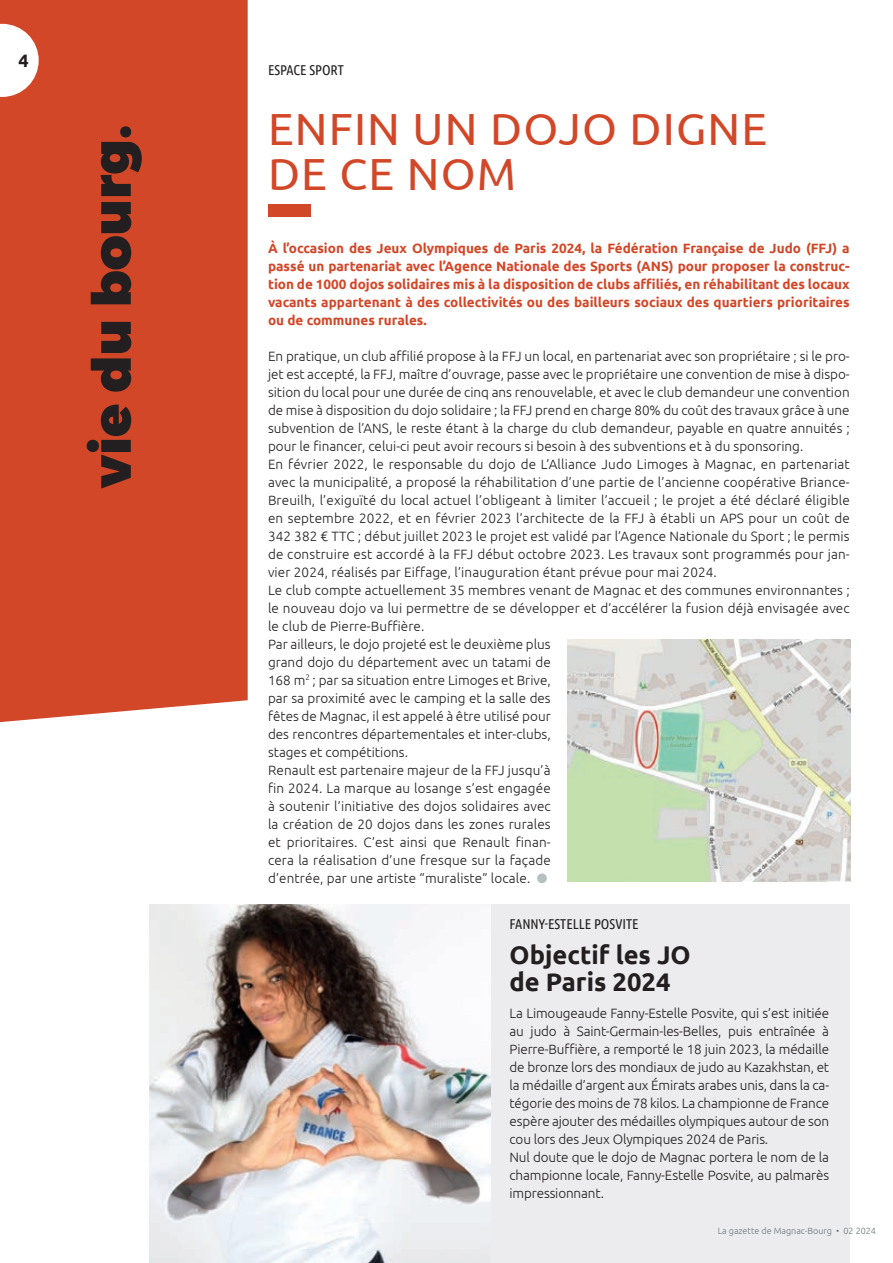
<style>
.page{position:relative;width:893px;height:1263px;background:#fff}
.page>*{position:absolute;margin:0;border:0;box-sizing:border-box;transform-origin:0 0}
.t1{font:900 54px "Montserrat";color:#231f20}
.t2{font:45px/45px "Ubuntu";letter-spacing:.025em;color:#d24727}
.t3{font:700 25.5px/27px "Ubuntu";color:#231f20}
.t4{font:700 18px "Ubuntu";color:#231f20}
.t5{font:14.25px "Ubuntu Condensed";color:#231f20}
.t6{font:300 13.5px/18px "Ubuntu";color:#231f20}
.t7{font:700 13.5px/18px "Ubuntu";color:#d24727;text-align:justify}
.t8{font:300 9px "Ubuntu";color:#6e757b}
.s1{color:#b7c0c1}
</style>
<div class="page">
<div style="left:0;top:0;width:248px;height:722px;background:#d24727"></div>
<svg style="left:0;top:24px;width:39px;height:73px"></svg>
<div style="left:187px;top:905px;width:663px;height:358px;background:#ececee"></div>
<div style="left:268px;top:204px;width:42px;height:13px;background:#d24727"></div>
<img style="left:149px;top:905px;width:342px;height:358px">
<img style="left:568px;top:639px;width:283px;height:243px">
<h3 class="t4" style="left:18px;top:49px;width:12px">4</h3>
<h1 class="t1" style="left:78px;top:488px;width:365px;rotate:-90deg">vie du bourg.</h1>
<p class="t5" style="left:268px;top:61px;width:77px">ESPACE SPORT</p>
<h2 class="t2" style="left:268px;top:105px;width:495px">ENFIN UN DOJO DIGNE<br>DE CE NOM</h2>
<p class="t7" style="left:268px;top:239px;width:583px">À l’occasion des Jeux Olympiques de Paris 2024, la Fédération Française de Judo (FFJ) a passé un partenariat avec l’Agence Nationale des Sports (ANS) pour proposer la construc&shy;tion de 1000 dojos solidaires mis à la disposition de clubs affiliés, en réhabilitant des locaux vacants appartenant à des collectivités ou des bailleurs sociaux des quartiers prioritaires ou de communes rurales.</p>
<p class="t6" style="left:268px;top:347px;width:583px">En pratique, un club affilié propose à la FFJ un local, en partenariat avec son propriétaire ; si le pro&shy;jet est accepté, la FFJ, maître d’ouvrage, passe avec le propriétaire une convention de mise à dispo&shy;sition du local pour une durée de cinq ans renouvelable, et avec le club demandeur une convention de mise à disposition du dojo solidaire ; la FFJ prend en charge 80% du coût des travaux grâce à une subvention de l’ANS, le reste étant à la charge du club demandeur, payable en quatre annuités ; pour le financer, celui-ci peut avoir recours si besoin à des subventions et à du sponsoring.<br>En février 2022, le responsable du dojo de L’Alliance Judo Limoges à Magnac, en partenariat avec la municipalité, a proposé la réhabilitation d’une partie de l’ancienne coopérative Briance-Breuilh, l’exiguïté du local actuel l’obligeant à limiter l’accueil ; le projet a été déclaré éligible en septembre 2022, et en février 2023 l’architecte de la FFJ à établi un APS pour un coût de 342 382 € TTC ; début juillet 2023 le projet est validé par l’Agence Nationale du Sport ; le permis de construire est accordé à la FFJ début octobre 2023. Les travaux sont programmés pour jan&shy;vier 2024, réalisés par Eiffage, l’inauguration étant prévue pour mai 2024.<br>Le club compte actuellement 35 membres venant de Magnac et des communes environnantes ; le nouveau dojo va lui permettre de se développer et d’accélérer la fusion déjà envisagée avec le club de Pierre-Buffière.<br>Par ailleurs, le dojo projeté est le deuxième plus<br>grand dojo du département avec un tatami de<br>168 m<sup>2</sup> ; par sa situation entre Limoges et Brive,<br>par sa proximité avec le camping et la salle des<br>fêtes de Magnac, il est appelé à être utilisé pour<br>des rencontres départementales et inter-clubs,<br>stages et compétitions.<br>Renault est partenaire majeur de la FFJ jusqu’à<br>fin 2024. La marque au losange s’est engagée<br>à soutenir l’initiative des dojos solidaires avec<br>la création de 20 dojos dans les zones rurales<br>et prioritaires. C’est ainsi que Renault finan-<br>cera la réalisation d’une fresque sur la façade<br>d’entrée, par une artiste “muraliste” locale. <span class="s1">●</span></p>
<p class="t5" style="left:509px;top:915px;width:129px">FANNY-ESTELLE POSVITE</p>
<h3 class="t3" style="left:509px;top:941px;width:183px">Objectif les JO de Paris 2024</h3>
<p class="t6" style="left:509px;top:1004px;width:321px">La Limougeaude Fanny-Estelle Posvite, qui s’est initiée au judo à Saint-Germain-les-Belles, puis entraînée à Pierre-Buffière, a remporté le 18 juin 2023, la médaille de bronze lors des mondiaux de judo au Kazakhstan, et la médaille d’argent aux Émirats arabes unis, dans la ca&shy;tégorie des moins de 78 kilos. La championne de France espère ajouter des médailles olympiques autour de son cou lors des Jeux Olympiques 2024 de Paris.<br>Nul doute que le dojo de Magnac portera le nom de la championne locale, Fanny-Estelle Posvite, au palmarès impressionnant.</p>
<p class="t8" style="left:718px;top:1225px;width:160px">La gazette de Magnac-Bourg • 02 2024</p>
</div>
